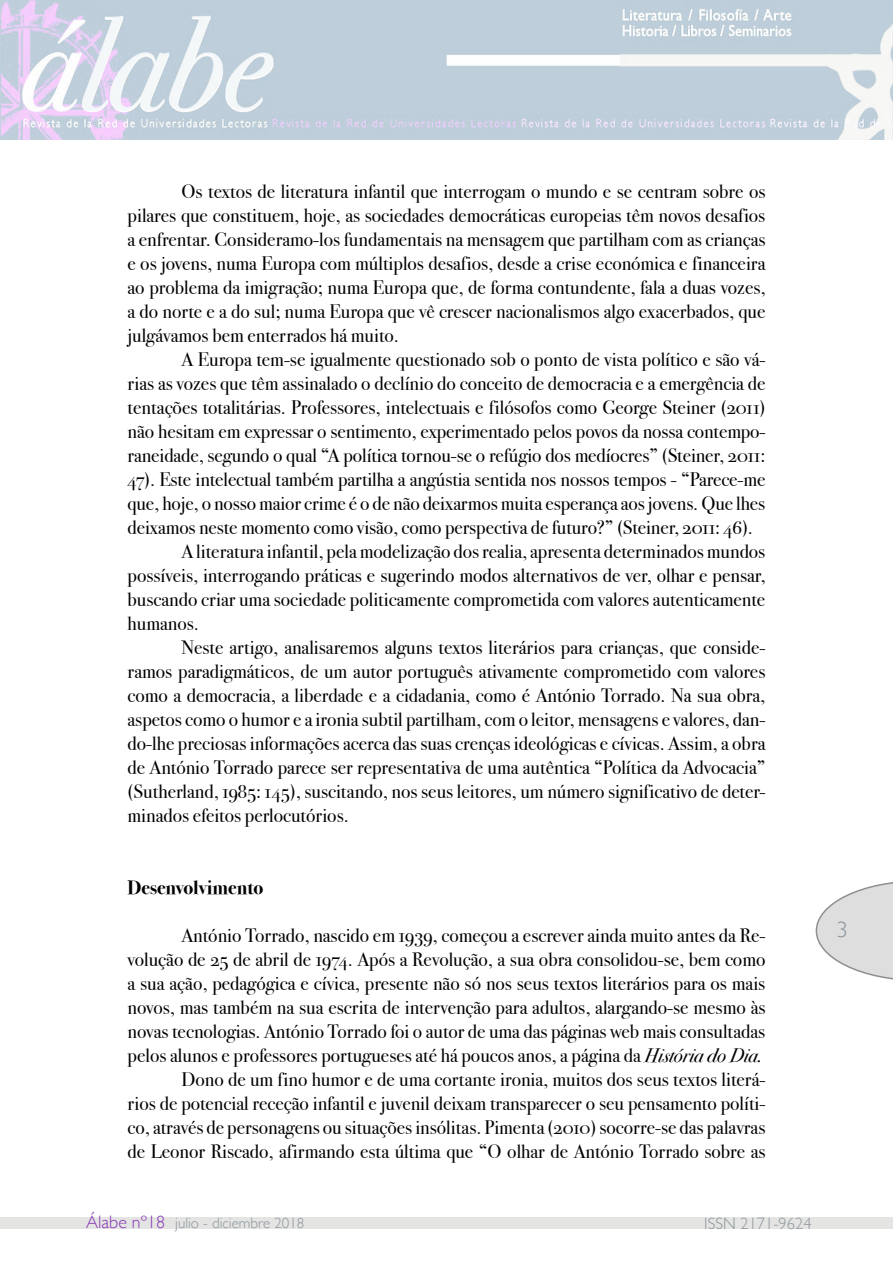
<style>
.page{position:relative;width:893px;height:1263px;background:#fff}
.page>*{position:absolute;margin:0;border:0;box-sizing:border-box;transform-origin:0 0}
.t1{font:300 22.5px "Gill Sans";color:#8a949d}
.t2{font:19.5px/24px "Bodoni Svty Two OSITCTT Book";color:#000;text-align:justify}
.t3{font:19.5px "Bodoni Svty Two OSITCTT Bold";color:#000}
.t4{font:300 16.5px "Gill Sans";color:#8c959c}
.t5{font:300 15px "Gill Sans";color:#8c959c}
.s1{font-family:"Bodoni Svty Two OSITCTT Book It"}
.s2{font-size:18px;color:#893ab6}
</style>
<div class="page">
<svg style="left:816px;top:882px;width:77px;height:98px"></svg>
<img style="left:0;top:0;width:893px;height:139px">
<div style="left:0;top:1218px;width:893px;height:11px;background:#e4e4e3"></div>
<p class="t2" style="left:128px;top:179px;width:639px;text-indent:54px">Os textos de literatura infantil que interrogam o mundo e se centram sobre os pilares que constituem, hoje, as sociedades democráticas europeias têm novos desafios a enfrentar. Consideramo-los fundamentais na mensagem que partilham com as crianças e os jovens, numa Europa com múltiplos desafios, desde a crise económica e financeira ao problema da imigração; numa Europa que, de forma contundente, fala a duas vozes, a do norte e a do sul; numa Europa que vê crescer nacionalismos algo exacerbados, que julgávamos bem enterrados há muito.</p>
<p class="t2" style="left:182px;top:347px;width:585px">A Europa tem-se igualmente questionado sob o ponto de vista político e são vá-</p>
<p class="t2" style="left:128px;top:371px;width:639px">rias as vozes que têm assinalado o declínio do conceito de democracia e a emergência de</p>
<p class="t2" style="left:128px;top:395px;width:639px">tentações totalitárias. Professores, intelectuais e filósofos como George Steiner (2011)</p>
<p class="t2" style="left:128px;top:419px;width:639px">não hesitam em expressar o sentimento, experimentado pelos povos da nossa contempo-</p>
<p class="t2" style="left:128px;top:443px;width:639px">raneidade, segundo o qual “A política tornou-se o refúgio dos medíocres” (Steiner, 2011:</p>
<p class="t2" style="left:128px;top:467px;width:639px">47). Este intelectual também partilha a angústia sentida nos nossos tempos - “Parece-me</p>
<p class="t2" style="left:128px;top:491px;width:639px">que, hoje, o nosso maior crime é o de não deixarmos muita esperança aos jovens. Que lhes</p>
<p class="t2" style="left:128px;top:515px;width:627px">deixamos neste momento como visão, como perspectiva de futuro?” (Steiner, 2011: 46).</p>
<p class="t2" style="left:182px;top:539px;width:585px">A literatura infantil, pela modelização dos realia, apresenta determinados mundos</p>
<p class="t2" style="left:128px;top:563px;width:639px">possíveis, interrogando práticas e sugerindo modos alternativos de ver, olhar e pensar,</p>
<p class="t2" style="left:128px;top:587px;width:639px">buscando criar uma sociedade politicamente comprometida com valores autenticamente</p>
<p class="t2" style="left:128px;top:611px;width:73px">humanos.</p>
<p class="t2" style="left:182px;top:635px;width:585px">Neste artigo, analisaremos alguns textos literários para crianças, que conside-</p>
<p class="t2" style="left:128px;top:659px;width:639px">ramos paradigmáticos, de um autor português ativamente comprometido com valores</p>
<p class="t2" style="left:128px;top:683px;width:639px">como a democracia, a liberdade e a cidadania, como é António Torrado. Na sua obra,</p>
<p class="t2" style="left:128px;top:707px;width:639px">aspetos como o humor e a ironia subtil partilham, com o leitor, mensagens e valores, dan-</p>
<p class="t2" style="left:128px;top:731px;width:639px">do-lhe preciosas informações acerca das suas crenças ideológicas e cívicas. Assim, a obra</p>
<p class="t2" style="left:128px;top:755px;width:639px">de António Torrado parece ser representativa de uma autêntica “Política da Advocacia”</p>
<p class="t2" style="left:128px;top:779px;width:639px">(Sutherland, 1985: 145), suscitando, nos seus leitores, um número significativo de deter-</p>
<p class="t2" style="left:128px;top:803px;width:223px">minados efeitos perlocutórios.</p>
<p class="t3" style="left:128px;top:876px;width:137px">Desenvolvimento</p>
<p class="t2" style="left:128px;top:924px;width:639px;text-align:right">António Torrado, nascido em 1939, começou a escrever ainda muito antes da Re&shy;volução de 25 de abril de 1974. Após a Revolução, a sua obra consolidou-se, bem como a sua ação, pedagógica e cívica, presente não só nos seus textos literários para os mais novos, mas também na sua escrita de intervenção para adultos, alargando-se mesmo às novas tecnologias. António Torrado foi o autor de uma das páginas web mais consultadas pelos alunos e professores portugueses até há poucos anos, a página da <span class="s1">História do Dia.<br></span>Dono de um fino humor e de uma cortante ironia, muitos dos seus textos literá-<br>rios de potencial receção infantil e juvenil deixam transparecer o seu pensamento políti&shy;co, através de personagens ou situações insólitas. Pimenta (2010) socorre-se das palavras de Leonor Riscado, afirmando esta última que “O olhar de António Torrado sobre as</p>
<p class="t5" style="left:86px;top:1211px;width:220px"><span class="s2">Álabe nº18</span> julio - diciembre 2018</p>
<p class="t4" style="left:704px;top:1211px;width:109px">ISSN 2171-9624</p>
<p class="t1" style="left:837px;top:912px;width:13px">3</p>
</div>
